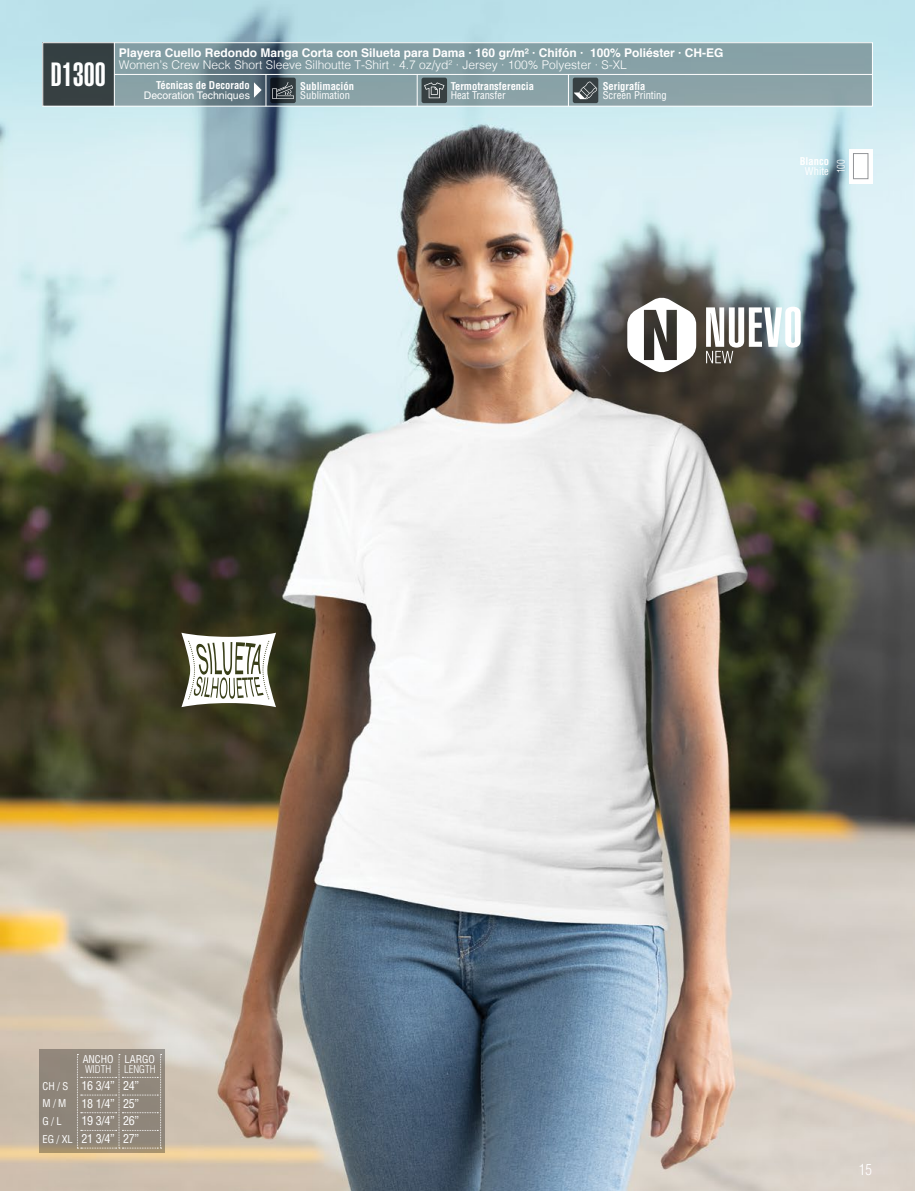
<style>
.page{position:relative;width:915px;height:1191px;background:#fff}
.page>*{position:absolute;margin:0;border:0;box-sizing:border-box;transform-origin:0 0}
.t1{font:33px "Helvetica LT Std Ultra Comp";color:#fff}
.t2{font:300 condensed 15px "Helvetica LT Std";color:#fff}
.t3{font:700 12px "Helvetica";color:#fff}
.t4{font:300 12px "Helvetica";color:#fff}
.t5{font:condensed 12px/17.7px "Helvetica LT Std";letter-spacing:-.025em;color:#fff;text-align:justify}
.t6{font:condensed 10.5px/17.7px "Helvetica LT Std";color:#fff}
.t7{font:700 condensed 10.5px "Helvetica LT Std";color:#fff}
.t8{font:10.5px "Helvetica LT Std";color:#fff}
.t9{font:300 condensed 10.5px "Helvetica LT Std";color:#fff}
.s1{font-weight:300}
</style>
<div class="page">
<img style="left:0;top:0;width:914px;height:1191px">
<svg style="left:115px;top:44px;width:755px;height:60px;background:#829ba1"></svg>
<svg style="left:848px;top:149px;width:24px;height:34px"></svg>
<div style="left:853px;top:153px;width:14px;height:26px;background:#fff;border:1px solid #939598"></div>
<div style="left:45px;top:44px;width:69px;height:60px;background:#364042"></div>
<div style="left:43px;top:42px;width:829px;height:64px;border:1px solid #fff"></div>
<hr style="left:114px;top:42px;width:1px;height:64px;background:#fff">
<hr style="left:265px;top:74px;width:1px;height:32px;background:#fff">
<hr style="left:417px;top:74px;width:1px;height:32px;background:#fff">
<hr style="left:568px;top:74px;width:1px;height:32px;background:#fff">
<hr style="left:114px;top:74px;width:758px;height:1px;background:#fff">
<div style="left:572px;top:78px;width:26px;height:25px;background:#384143;border-radius:2px"></div>
<svg style="left:574px;top:81px;width:23px;height:18px"></svg>
<div style="left:421px;top:78px;width:26px;height:25px;background:#374042;border-radius:2px"></div>
<svg style="left:424px;top:82px;width:20px;height:16px"></svg>
<div style="left:270px;top:78px;width:26px;height:25px;background:linear-gradient(to right,#070d17,#3c4748);border-radius:2px"></div>
<svg style="left:272px;top:82px;width:22px;height:17px"></svg>
<svg style="left:705px;top:307px;width:95px;height:56px"></svg>
<svg style="left:627px;top:297px;width:69px;height:76px"></svg>
<svg style="left:254px;top:82px;width:7px;height:16px"></svg>
<svg style="left:181px;top:632px;width:95px;height:75px"></svg>
<svg style="left:39px;top:1049px;width:126px;height:103px;background:#91887c"></svg>
<h1 class="t1" style="left:51px;top:56px;width:56px">D1300</h1>
<p class="t3" style="left:119px;top:43px;width:606px">Playera Cuello Redondo Manga Corta con Silueta para Dama · 160 gr/m² · Chifón · 100% Poliéster · CH-EG</p>
<p class="t4" style="left:119px;top:55px;width:509px">Women’s Crew Neck Short Sleeve Silhoutte T-Shirt · 4.7 oz/yd<sup>2</sup> · Jersey · 100% Polyester · S-XL</p>
<p class="t7" style="left:156px;top:79px;width:95px">Técnicas de Decorado</p>
<p class="t8" style="left:144px;top:90px;width:108px">Decoration Techniques</p>
<p class="t7" style="left:300px;top:80px;width:55px">Sublimación</p>
<p class="t6" style="left:300px;top:86px;width:51px">Sublimation</p>
<p class="t7" style="left:450px;top:80px;width:85px">Termotransferencia</p>
<p class="t6" style="left:450px;top:86px;width:56px">Heat Transfer</p>
<p class="t7" style="left:602px;top:80px;width:44px">Serigrafía</p>
<p class="t6" style="left:602px;top:86px;width:65px">Screen Printing</p>
<p class="t7" style="left:799px;top:154px;width:31px">Blanco</p>
<p class="t6" style="left:804px;top:162px;width:25px">White</p>
<p class="t9" style="left:834px;top:173px;width:15px;rotate:-90deg">100</p>
<p class="t6" style="left:43px;top:1076px;width:32px">CH <span class="s1">/</span> S<br>M <span class="s1">/</span> M<br>G <span class="s1">/</span> L<br>EG <span class="s1">/</span> XL</p>
<p class="t6" style="left:125px;top:1049px;width:32px">LARGO</p>
<p class="t9" style="left:124px;top:1062px;width:33px">LENGTH</p>
<p class="t5" style="left:82px;top:1076px;width:59px">16 3/4” 24” 18 1/4” 25” 19 3/4” 26” 21 3/4” 27”</p>
<p class="t6" style="left:83px;top:1049px;width:32px">ANCHO</p>
<p class="t9" style="left:85px;top:1062px;width:28px">WIDTH</p>
<p class="t2" style="left:858px;top:1160px;width:15px">15</p>
</div>
